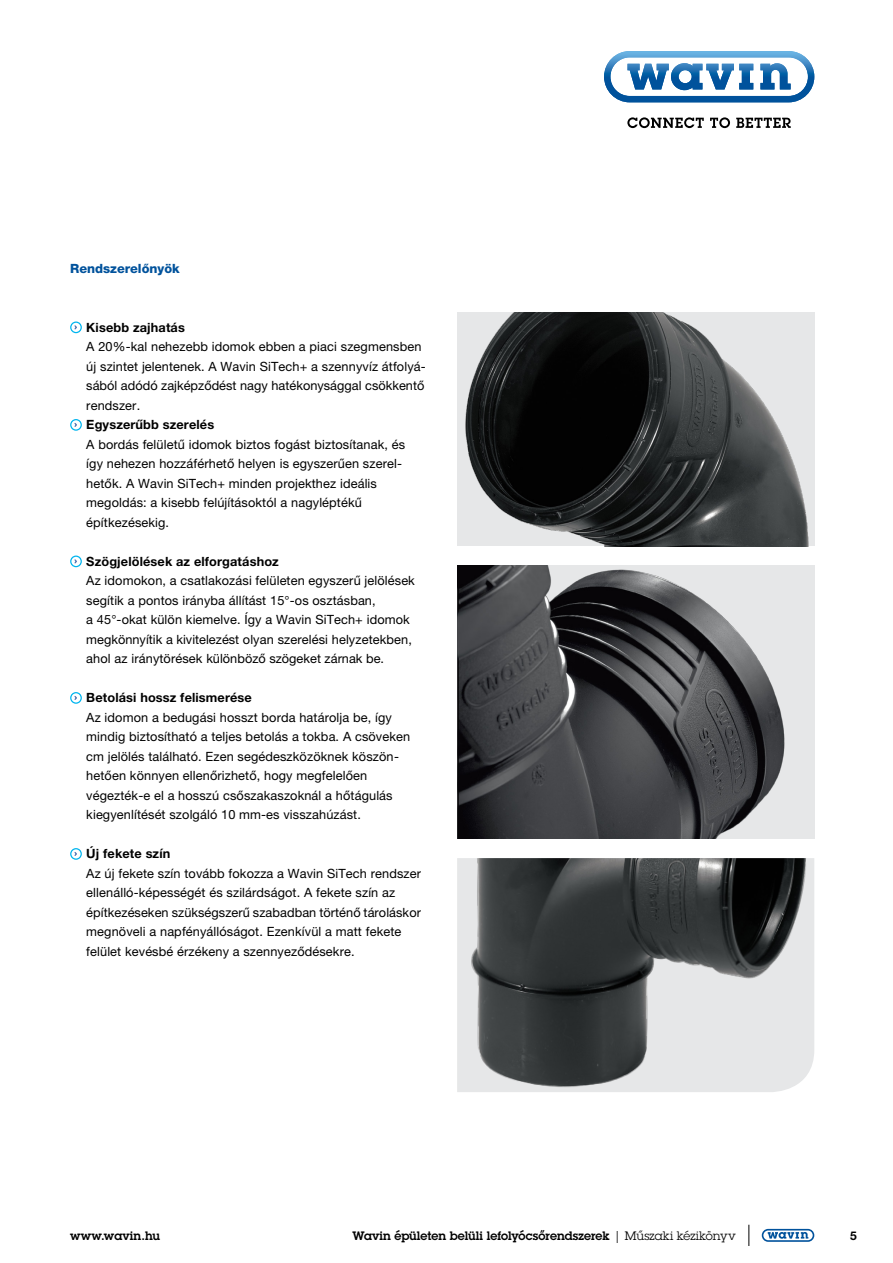
<style>
.page{position:relative;width:893px;height:1263px;background:#fff}
.page>*{position:absolute;margin:0;border:0;box-sizing:border-box;transform-origin:0 0}
.t1{font:12.75px/19.5px "Helvetica Neue LT Pro";letter-spacing:.01em;color:#000}
.t2{font:700 12.75px "Helvetica Neue LT Pro";letter-spacing:.01em;color:#000}
.t3{font:800 12.75px "Helvetica Neue LT Pro";color:#00529c}
.t4{font:600 12px "Lubalin Graphfor Wavin";letter-spacing:.005em;color:#000}
.t5{font:700 12px "Helvetica Neue LT Pro";color:#000}
.s1{font-weight:400}
</style>
<div class="page">
<svg style="left:627px;top:117px;width:77px;height:11px"></svg>
<svg style="left:710px;top:117px;width:20px;height:11px"></svg>
<svg style="left:736px;top:118px;width:55px;height:10px"></svg>
<svg style="left:604px;top:51px;width:210px;height:51px"></svg>
<svg style="left:748px;top:1225px;width:1px;height:21px"></svg>
<div style="left:762px;top:1229px;width:52px;height:13px;border:2px solid #00529c;border-radius:6px"></div>
<svg style="left:768px;top:1232px;width:40px;height:7px"></svg>
<img style="left:457px;top:566px;width:357px;height:272px">
<img style="left:457px;top:858px;width:357px;height:234px">
<img style="left:457px;top:312px;width:357px;height:234px">
<div style="left:70px;top:321px;width:12px;height:12px;border:1px solid #00b5ef;border-radius:50%"></div>
<svg style="left:73px;top:325px;width:4px;height:6px"></svg>
<div style="left:70px;top:419px;width:12px;height:12px;border:1px solid #00b5ef;border-radius:50%"></div>
<div style="left:70px;top:555px;width:12px;height:12px;border:1px solid #00b5ef;border-radius:50%"></div>
<svg style="left:73px;top:559px;width:4px;height:6px"></svg>
<div style="left:70px;top:692px;width:12px;height:12px;border:1px solid #00b5ef;border-radius:50%"></div>
<div style="left:70px;top:848px;width:12px;height:12px;border:1px solid #00b5ef;border-radius:50%"></div>
<p class="t3" style="left:70px;top:261px;width:111px">Rendszerelőnyök</p>
<p class="t2" style="left:86px;top:319px;width:100px">Kisebb zajhatás</p>
<p class="t1" style="left:86px;top:337px;width:341px">A 20%-kal nehezebb idomok ebben a piaci szegmensben új szintet jelentenek. A Wavin SiTech+ a szennyvíz átfolyá&shy;sából adódó zajképződést nagy hatékonysággal csökkentő rendszer.</p>
<p class="t2" style="left:86px;top:417px;width:129px">Egyszerűbb szerelés</p>
<p class="t1" style="left:86px;top:434px;width:320px">A bordás felületű idomok biztos fogást biztosítanak, és így nehezen hozzáférhető helyen is egyszerűen szerel&shy;hetők. A Wavin SiTech+ minden projekthez ideális megoldás: a kisebb felújításoktól a nagyléptékű építkezésekig.</p>
<p class="t2" style="left:86px;top:553px;width:194px">Szögjelölések az elforgatáshoz</p>
<p class="t1" style="left:86px;top:571px;width:330px">Az idomokon, a csatlakozási felületen egyszerű jelölések segítik a pontos irányba állítást 15°-os osztásban,<br>a 45°-okat külön kiemelve. Így a Wavin SiTech+ idomok megkönnyítik a kivitelezést olyan szerelési helyzetekben, ahol az iránytörések különböző szögeket zárnak be.</p>
<p class="t2" style="left:86px;top:690px;width:167px">Betolási hossz felismerése</p>
<p class="t1" style="left:86px;top:707px;width:325px">Az idomon a bedugási hosszt borda határolja be, így mindig biztosítható a teljes betolás a tokba. A csöveken cm jelölés található. Ezen segédeszközöknek köszön&shy;hetően könnyen ellenőrizhető, hogy megfelelően végezték-e el a hosszú csőszakaszoknál a hőtágulás kiegyenlítését szolgáló 10 mm-es visszahúzást.</p>
<p class="t2" style="left:86px;top:846px;width:86px">Új fekete szín</p>
<p class="t1" style="left:86px;top:863px;width:336px">Az új fekete szín tovább fokozza a Wavin SiTech rendszer ellenálló-képességét és szilárdságot. A fekete szín az építkezéseken szükségszerű szabadban történő tároláskor megnöveli a napfényállóságot. Ezenkívül a matt fekete felület kevésbé érzékeny a szennyeződésekre.</p>
<p class="t4" style="left:70px;top:1228px;width:92px">www.wavin.hu</p>
<p class="t4" style="left:352px;top:1228px;width:385px">Wavin épületen belüli lefolyócsőrendszerek <span class="s1">| Műszaki kézikönyv</span></p>
<p class="t5" style="left:850px;top:1228px;width:8px">5</p>
</div>
